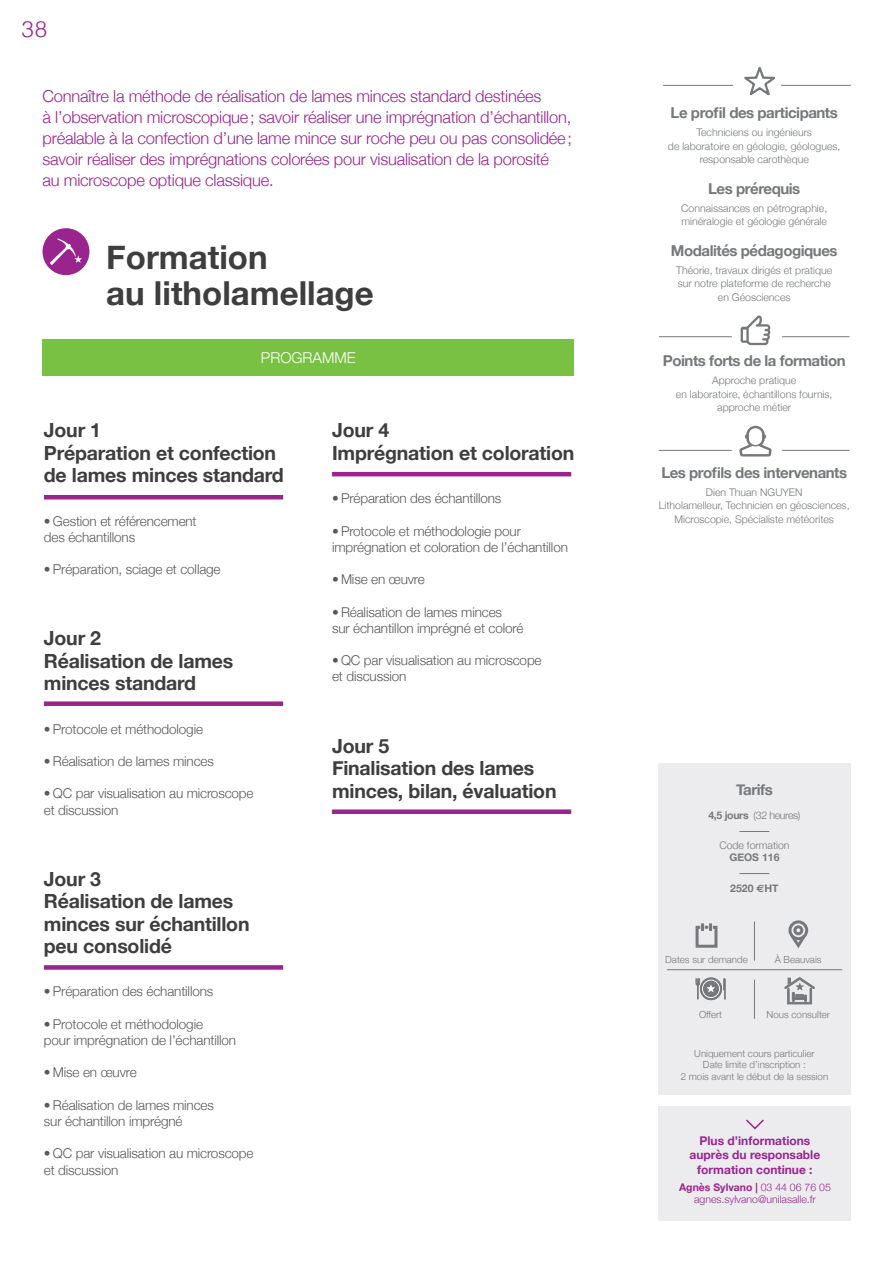
<style>
.page{position:relative;width:893px;height:1263px;background:#fff}
.page>*{position:absolute;margin:0;border:0;box-sizing:border-box;transform-origin:0 0}
.t1{font:700 33px/36px "Helvetica Neue";color:#3e3e3f}
.t2{font:300 22.5px "Helvetica";color:#99248e}
.t3{font:700 19.5px/22.5px "Helvetica Neue";letter-spacing:-.01em;color:#3e3e3f}
.t4{font:300 16.5px/21px "Helvetica Neue";letter-spacing:-.015em;color:#99248e}
.t5{font:700 15px "Helvetica Neue";letter-spacing:-.03em;color:#76787b}
.t6{font:300 15px "Helvetica Neue";color:#fff}
.t7{font:300 13.5px/16.2px "Helvetica Neue";letter-spacing:-.01em;color:#57585a}
.t8{font:700 12px/14.4px "Helvetica Neue";color:#99248e;text-align:center}
.t9{font:300 10.5px/13.5px "Helvetica Neue";color:#76787b;text-align:center}
.t10{font:300 10.5px/12.6px "Helvetica Neue";color:#99248e;text-align:center}
.t11{font:300 10.5px "Helvetica Neue";letter-spacing:-.03em;color:#76787b}
.t12{font:700 10.5px "Helvetica Neue";color:#76787b}
.t13{font:300 9.75px/11.7px "Helvetica Neue";color:#76787b;text-align:center}
.s1{font-weight:700}
.s2{font-family:"Euro Sans"}
</style>
<div class="page">
<div style="left:43px;top:339px;width:531px;height:36px;background:#79c142"></div>
<hr style="left:659px;top:336px;width:73px;height:1px;background:#76787b">
<hr style="left:782px;top:336px;width:68px;height:1px;background:#76787b">
<svg style="left:741px;top:315px;width:29px;height:30px"></svg>
<hr style="left:659px;top:450px;width:73px;height:1px;background:#76787b">
<hr style="left:782px;top:450px;width:68px;height:1px;background:#76787b">
<svg style="left:739px;top:426px;width:33px;height:30px"></svg>
<hr style="left:332px;top:472px;width:239px;height:4px;background:#99248e">
<div style="left:332px;top:809px;width:239px;height:5px;background:#99248e"></div>
<hr style="left:44px;top:495px;width:239px;height:4px;background:#99248e">
<div style="left:44px;top:701px;width:239px;height:5px;background:#99248e"></div>
<div style="left:44px;top:965px;width:239px;height:5px;background:#99248e"></div>
<div style="left:43px;top:228px;width:46px;height:47px;background:#99248e;border-radius:50%"></div>
<svg style="left:50px;top:238px;width:32px;height:27px"></svg>
<hr style="left:663px;top:85px;width:70px;height:1px;background:#76787b">
<hr style="left:781px;top:85px;width:70px;height:1px;background:#76787b">
<svg style="left:744px;top:66px;width:32px;height:30px"></svg>
<div style="left:658px;top:763px;width:192px;height:332px;background:#ececee"></div>
<svg style="left:740px;top:831px;width:29px;height:1px"></svg>
<svg style="left:740px;top:873px;width:29px;height:1px"></svg>
<hr style="left:754px;top:980px;width:1px;height:39px;background:#76787b">
<hr style="left:667px;top:969px;width:175px;height:1px;background:#76787b">
<hr style="left:754px;top:921px;width:1px;height:40px;background:#76787b">
<svg style="left:784px;top:977px;width:31px;height:27px"></svg>
<svg style="left:696px;top:977px;width:29px;height:23px"></svg>
<svg style="left:695px;top:923px;width:23px;height:25px"></svg>
<div style="left:788px;top:920px;width:20px;height:20px;border:3px solid #76787b;border-radius:50%"></div>
<div style="left:793px;top:925px;width:10px;height:10px;border:3px solid #76787b;border-radius:50%"></div>
<svg style="left:788px;top:932px;width:20px;height:16px"></svg>
<div style="left:659px;top:1106px;width:192px;height:114px;background:#ececee"></div>
<svg style="left:746px;top:1119px;width:18px;height:11px"></svg>
<h2 class="t2" style="left:21px;top:10px;width:27px">38</h2>
<p class="t4" style="left:43px;top:84px;width:531px">Connaître la méthode de réalisation de lames minces standard destinées<br>à l’observation microscopique; savoir réaliser une imprégnation d’échantillon, préalable à la confection d’une lame mince sur roche peu ou pas consolidée; savoir réaliser des imprégnations colorées pour visualisation de la porosité<br>au microscope optique classique.</p>
<h1 class="t1" style="left:106px;top:240px;width:269px">Formation<br>au litholamellage</h1>
<p class="t6" style="left:261px;top:345px;width:96px">PROGRAMME</p>
<h3 class="t3" style="left:44px;top:420px;width:241px">Jour 1<br>Préparation et confection de lames minces standard</h3>
<p class="t7" style="left:44px;top:512px;width:154px">• Gestion et référencement des échantillons</p>
<p class="t7" style="left:44px;top:560px;width:178px">• Préparation, sciage et collage</p>
<h3 class="t3" style="left:44px;top:628px;width:191px">Jour 2<br>Réalisation de lames minces standard</h3>
<p class="t7" style="left:44px;top:720px;width:161px">• Protocole et méthodologie</p>
<p class="t7" style="left:44px;top:752px;width:172px">• Réalisation de lames minces</p>
<p class="t7" style="left:44px;top:784px;width:211px">• QC par visualisation au microscope et discussion</p>
<h3 class="t3" style="left:44px;top:868px;width:207px">Jour 3<br>Réalisation de lames minces sur échantillon peu consolidé</h3>
<p class="t7" style="left:44px;top:982px;width:171px">• Préparation des échantillons</p>
<p class="t7" style="left:44px;top:1015px;width:194px">• Protocole et méthodologie<br>pour imprégnation de l’échantillon</p>
<p class="t7" style="left:44px;top:1063px;width:94px">• Mise en œuvre</p>
<p class="t7" style="left:44px;top:1096px;width:172px">• Réalisation de lames minces sur échantillon imprégné</p>
<p class="t7" style="left:44px;top:1144px;width:211px">• QC par visualisation au microscope et discussion</p>
<h3 class="t3" style="left:332px;top:420px;width:244px">Jour 4<br>Imprégnation et coloration</h3>
<p class="t7" style="left:332px;top:489px;width:171px">• Préparation des échantillons</p>
<p class="t7" style="left:332px;top:522px;width:237px">• Protocole et méthodologie pour imprégnation et coloration de l’échantillon</p>
<p class="t7" style="left:332px;top:570px;width:94px">• Mise en œuvre</p>
<p class="t7" style="left:332px;top:603px;width:193px">• Réalisation de lames minces<br>sur échantillon imprégné et coloré</p>
<p class="t7" style="left:332px;top:651px;width:211px">• QC par visualisation au microscope et discussion</p>
<h3 class="t3" style="left:332px;top:735px;width:226px">Jour 5<br>Finalisation des lames minces, bilan, évaluation</h3>
<p class="t5" style="left:671px;top:101px;width:169px">Le profil des participants</p>
<p class="t9" style="left:668px;top:125px;width:174px">Techniciens ou ingénieurs<br>de laboratoire en géologie, géologues, responsable carothèque</p>
<p class="t5" style="left:708px;top:177px;width:94px">Les prérequis</p>
<p class="t9" style="left:681px;top:200px;width:148px;text-align:left">Connaissances en pétrographie, minéralogie et géologie générale</p>
<p class="t5" style="left:671px;top:239px;width:168px">Modalités pédagogiques</p>
<p class="t9" style="left:676px;top:262px;width:157px">Théorie, travaux dirigés et pratique sur notre plateforme de recherche en Géosciences</p>
<p class="t5" style="left:663px;top:349px;width:184px">Points forts de la formation</p>
<p class="t9" style="left:676px;top:373px;width:158px">Approche pratique<br>en laboratoire, échantillons fournis, approche métier</p>
<p class="t5" style="left:661px;top:461px;width:187px">Les profils des intervenants</p>
<p class="t9" style="left:659px;top:484px;width:192px">Dien Thuan NGUYEN<br>Litholamelleur, Technicien en géosciences,<br>Microscopie, Spécialiste météorites</p>
<p class="t5" style="left:736px;top:778px;width:38px">Tarifs</p>
<p class="t11" style="left:708px;top:807px;width:94px"><span class="s1">4,5 jours</span> (32 heures)</p>
<p class="t9" style="left:719px;top:837px;width:72px">Code formation</p>
<p class="t12" style="left:729px;top:849px;width:52px">GEOS 116</p>
<p class="t12" style="left:730px;top:880px;width:50px">2520 <span class="s2">e</span>HT</p>
<p class="t13" style="left:665px;top:952px;width:84px">Dates sur demande</p>
<p class="t13" style="left:775px;top:952px;width:48px">À Beauvais</p>
<p class="t13" style="left:699px;top:1008px;width:25px">Offert</p>
<p class="t13" style="left:767px;top:1008px;width:65px">Nous consulter</p>
<p class="t13" style="left:681px;top:1046px;width:149px">Uniquement cours particulier<br>Date limite d’inscription :<br>2 mois avant le début de la session</p>
<p class="t8" style="left:690px;top:1134px;width:132px">Plus d’informations auprès du responsable formation continue :</p>
<p class="t10" style="left:679px;top:1180px;width:153px"><span class="s1">Agnès Sylvano |</span> 03 44 06 76 05 agnes.sylvano@unilasalle.fr</p>
</div>
